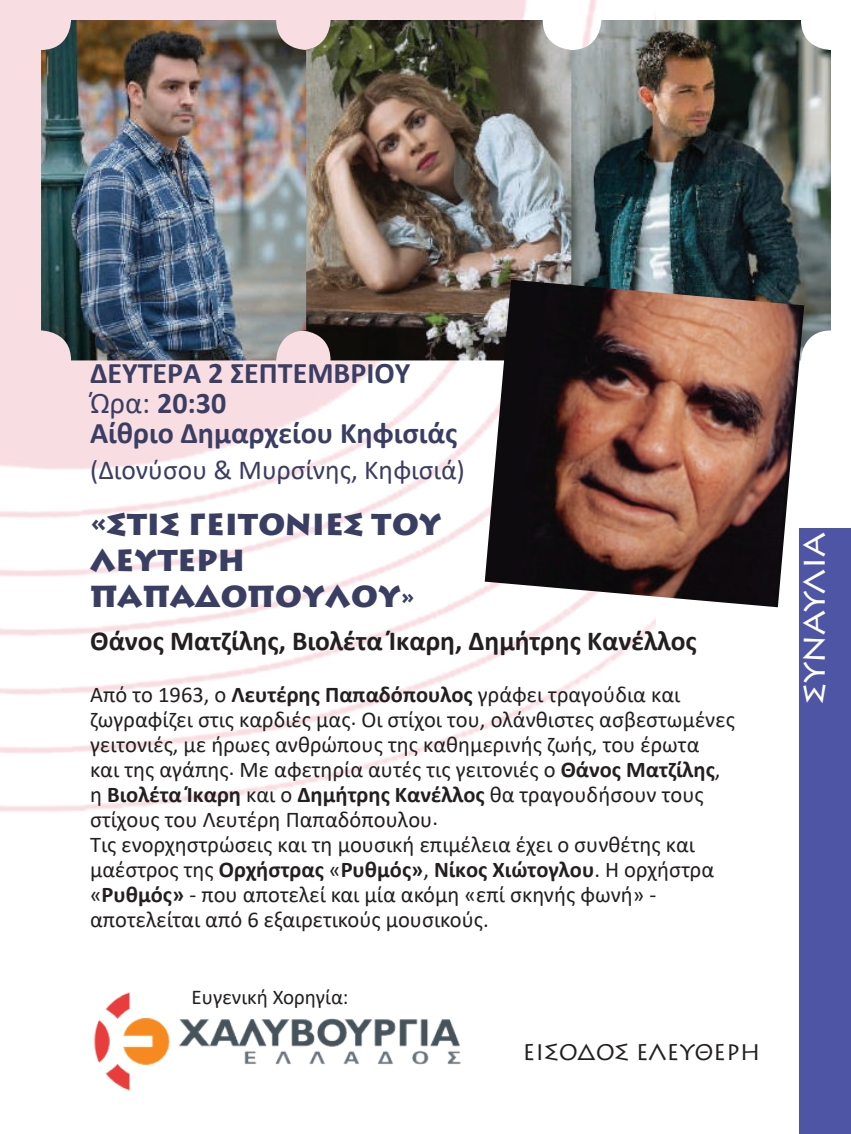
<style>
.page{position:relative;width:851px;height:1134px;background:#fff}
.page>*{position:absolute;margin:0;border:0;box-sizing:border-box;transform-origin:0 0}
.t1{font:35px "Lithos Pro";letter-spacing:-.005em;color:#fff}
.t2{font:700 30px/30px "Calibri";color:#3b3e63}
.t3{font:900 30px/36px "Lithos Pro";color:#3b3e63}
.t4{font:700 27.5px "Calibri";color:#231f20}
.t5{font:27.5px "Calibri";color:#3b3e63}
.t6{font:22.5px/25px "Calibri";color:#231f20}
.t7{font:22.5px "Lithos Pro";color:#231f20}
.t8{font:21px "Calibri";color:#231f20}
.s1{font-weight:400}
.s2{font-size:25px}
.s3{font-weight:700}
</style>
<div class="page">
<div style="left:798px;top:528px;width:52px;height:606px;background:#4d55a4"></div>
<img style="left:306px;top:20px;width:524px;height:340px">
<img style="left:41px;top:20px;width:265px;height:340px">
<img style="left:94px;top:992px;width:367px;height:99px">
<img style="left:484px;top:280px;width:320px;height:327px">
<h2 class="t2" style="left:90px;top:358px;width:369px">ΔΕΥΤΕΡΑ 2 ΣΕΠΤΕΜΒΡΙΟΥ<br><span class="s1">Ώρα:</span> 20:30<br>Αίθριο Δημαρχείου Κηφισιάς</h2>
<p class="t5" style="left:90px;top:451px;width:376px">(Διονύσου &amp; Μυρσίνης, Κηφισιά)</p>
<h2 class="t3" style="left:90px;top:507px;width:353px">«ΣΤΙΣ ΓΕΙΤΟΝΙΕΣ ΤΟΥ<br>ΛΕΥΤΕΡΗ<br>ΠΑΠΑΔΟΠΟΥΛΟΥ<span class="s2">»</span></h2>
<p class="t4" style="left:90px;top:621px;width:608px">Θάνος Ματζίλης, Βιολέτα Ίκαρη, Δημήτρης Κανέλλος</p>
<p class="t6" style="left:90px;top:681px;width:646px">Από το 1963, ο <span class="s3">Λευτέρης Παπαδόπουλος</span> γράφει τραγούδια και ζωγραφίζει στις καρδιές μας. Οι στίχοι του, ολάνθιστες ασβεστωμένες γειτονιές, με ήρωες ανθρώπους της καθημερινής ζωής, του έρωτα<br>και της αγάπης. Με αφετηρία αυτές τις γειτονιές ο <span class="s3">Θάνος Ματζίλης</span>, η <span class="s3">Βιολέτα Ίκαρη</span> και ο <span class="s3">Δημήτρης Κανέλλος</span> θα τραγουδήσουν τους στίχους του Λευτέρη Παπαδόπουλου.<br>Τις ενορχηστρώσεις και τη μουσική επιμέλεια έχει ο συνθέτης και μαέστρος της <span class="s3">Ορχήστρας</span> «<span class="s3">Ρυθμός»</span>, <span class="s3">Νίκος Χιώτογλου</span>. Η ορχήστρα «<span class="s3">Ρυθμός»</span> - που αποτελεί και μία ακόμη «επί σκηνής φωνή» - αποτελείται από 6 εξαιρετικούς μουσικούς.</p>
<p class="t8" style="left:191px;top:982px;width:158px">Ευγενική Χορηγία:</p>
<p class="t7" style="left:522px;top:1040px;width:239px">ΕΙΣΟΔΟΣ ΕΛΕΥΘΕΡΗ</p>
<h1 class="t1" style="left:792px;top:704px;width:173px;rotate:-90deg">συναυλια</h1>
</div>
